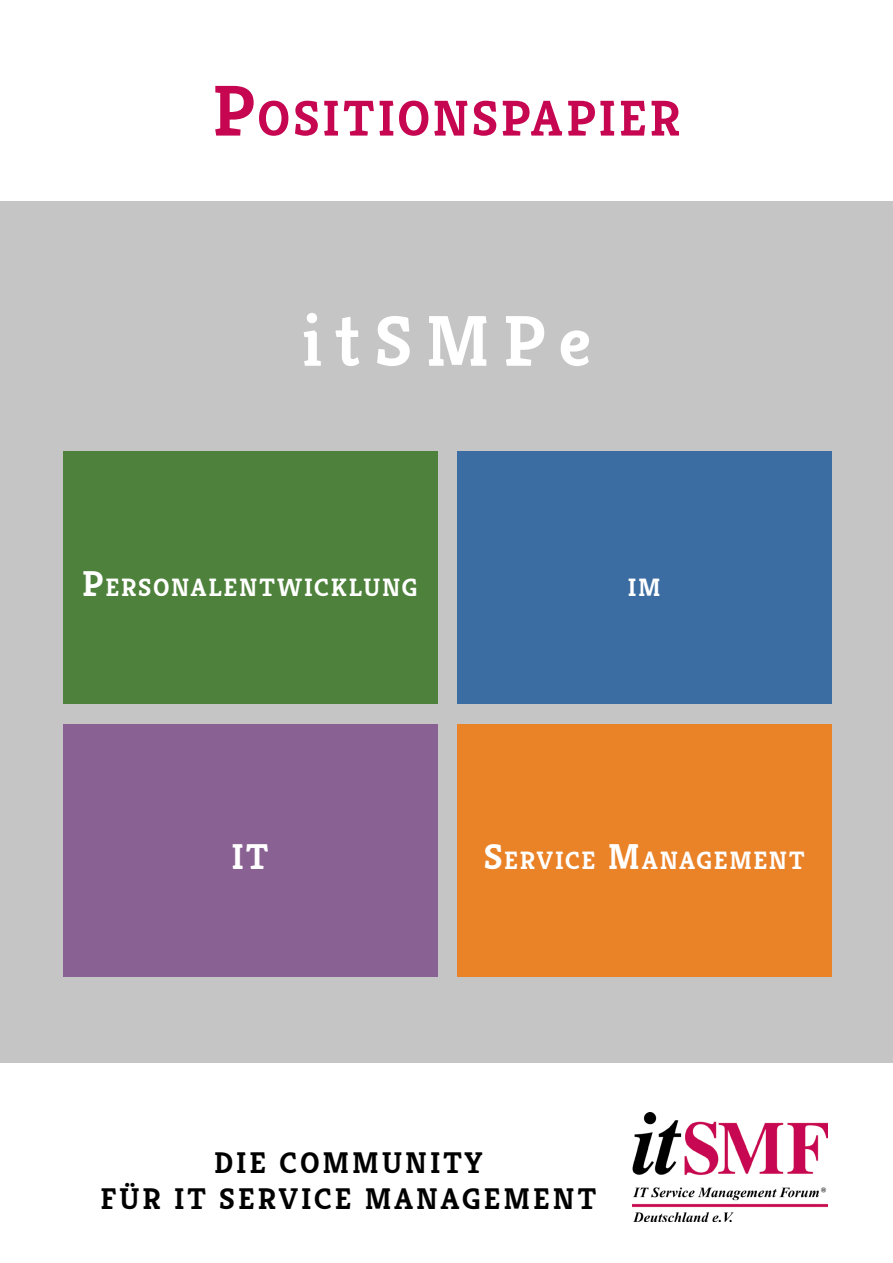
<style>
.page{position:relative;width:893px;height:1263px;background:#fff}
.page>*{position:absolute;margin:0;border:0;box-sizing:border-box;transform-origin:0 0}
.t1{font:700 72px "Kreon";letter-spacing:.185em;color:#fff}
.t2{font:700 50.4px "Kreon";letter-spacing:.055em;color:#c60651}
.t3{font:700 36px "Kreon";color:#fff}
.t4{font:700 30px/36px "Kreon";letter-spacing:.1em;color:#000;text-align:center}
.t5{font:700 25.2px "Kreon";letter-spacing:.065em;color:#fff}
.s1{font-size:72px}
.s2{font-size:36px}
</style>
<div class="page">
<div style="left:0;top:201px;width:893px;height:861px;background:#c5c5c5"></div>
<img style="left:633px;top:1112px;width:194px;height:109px">
<div style="left:64px;top:451px;width:374px;height:252px;background:#4e813b"></div>
<div style="left:457px;top:451px;width:374px;height:252px;background:#3c6da2"></div>
<div style="left:64px;top:724px;width:374px;height:252px;background:#8a6193"></div>
<div style="left:457px;top:724px;width:374px;height:252px;background:#ea8228"></div>
<h2 class="t2" style="left:213px;top:86px;width:469px"><span class="s1">P</span>OSITIONSPAPIER</h2>
<h1 class="t1" style="left:302px;top:296px;width:291px">itSMPe</h1>
<p class="t5" style="left:82px;top:571px;width:336px"><span class="s2">P</span>ERSONALENTWICKLUNG</p>
<p class="t5" style="left:628px;top:571px;width:34px">IM</p>
<h3 class="t3" style="left:231px;top:834px;width:19px">IT</h3>
<p class="t5" style="left:484px;top:845px;width:323px"><span class="s2">S</span>ERVICE <span class="s2">M</span>ANAGEMENT</p>
<p class="t4" style="left:101px;top:1145px;width:497px">DIE COMMUNITY<br>FÜR IT SERVICE MANAGEMENT</p>
</div>
